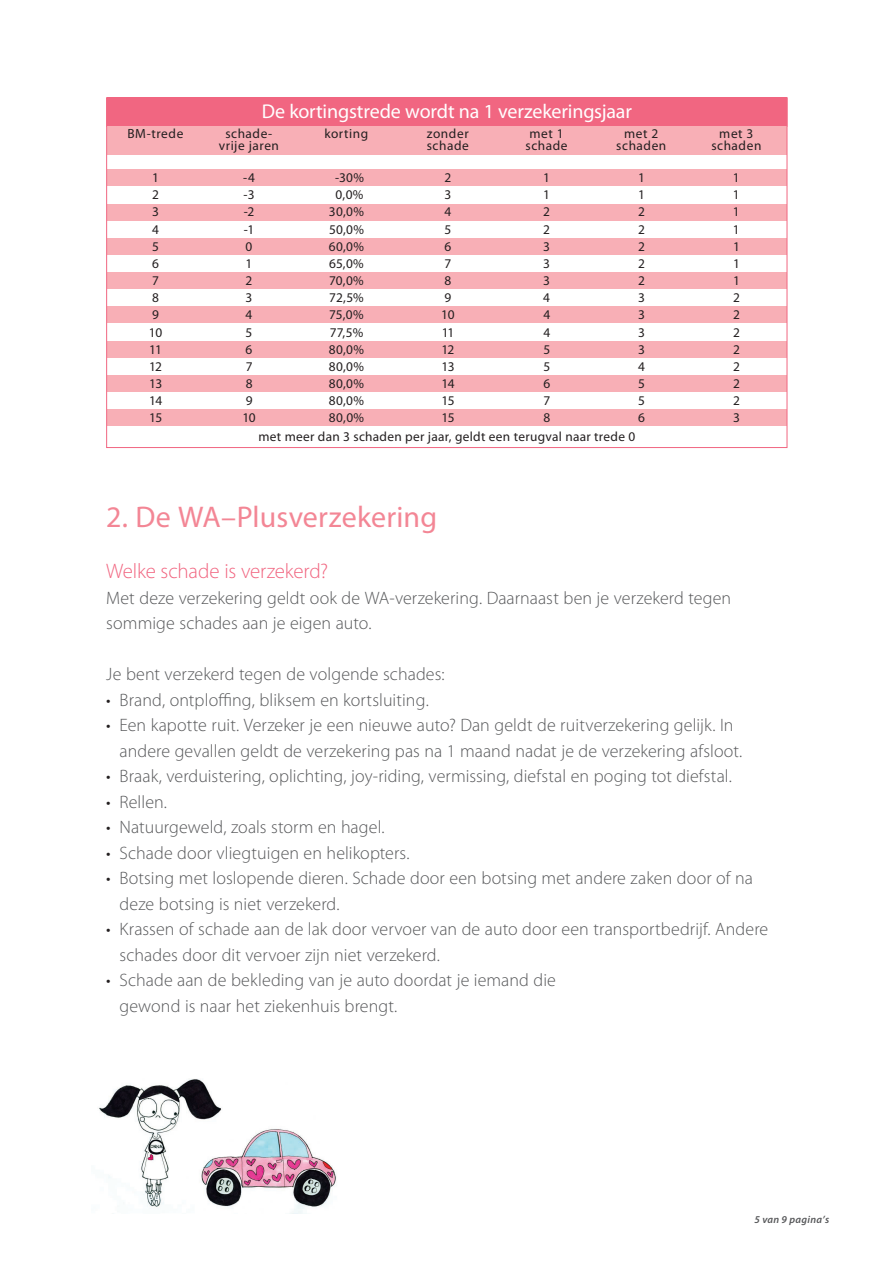
<style>
.page{position:relative;width:893px;height:1263px;background:#fff}
.page>*{position:absolute;margin:0;border:0;box-sizing:border-box;transform-origin:0 0}
.t1{font:30px "Myriad Pro";letter-spacing:.005em;color:#f38695}
.t2{font:300 21px "Myriad Pro";letter-spacing:-.01em;color:#f16681}
.t3{font:19.95px "Myriad Pro";letter-spacing:-.01em;color:#fff}
.t4{font:300 18px/25.5px "Myriad Pro";letter-spacing:.005em;color:#57585a}
.t5{font:13.35px "Myriad Pro";letter-spacing:.03em;color:#231f20}
.t6{font:italic 600 10.5px "Myriad Pro";letter-spacing:.035em;color:#57585a}
.s1{color:#231f20}
</style>
<div class="page">
<img style="left:99px;top:1079px;width:237px;height:135px">
<div style="left:107px;top:204px;width:680px;height:16px;background:#f8afb6"></div>
<div style="left:107px;top:238px;width:680px;height:16px;background:#f8afb6"></div>
<div style="left:107px;top:273px;width:680px;height:16px;background:#f8afb6"></div>
<div style="left:107px;top:307px;width:680px;height:16px;background:#f8afb6"></div>
<div style="left:107px;top:341px;width:680px;height:16px;background:#f8afb6"></div>
<div style="left:107px;top:376px;width:680px;height:16px;background:#f8afb6"></div>
<div style="left:107px;top:410px;width:680px;height:16px;background:#f8afb6"></div>
<div style="left:107px;top:98px;width:680px;height:28px;background:#f16681"></div>
<div style="left:106px;top:97px;width:681px;height:30px;border:1px solid #f16681"></div>
<div style="left:107px;top:126px;width:680px;height:29px;background:#f8afb6"></div>
<div style="left:107px;top:170px;width:680px;height:16px;background:#f8afb6"></div>
<p class="t3" style="left:262px;top:99px;width:372px">De kortingstrede wordt na 1 verzekeringsjaar</p>
<p class="t5" style="left:127px;top:126px;width:57px">BM-trede</p>
<p class="t5" style="left:225px;top:126px;width:49px">schade-</p>
<p class="t5" style="left:324px;top:126px;width:45px">korting</p>
<p class="t5" style="left:427px;top:126px;width:43px">zonder</p>
<p class="t5" style="left:529px;top:126px;width:36px">met 1</p>
<p class="t5" style="left:624px;top:126px;width:36px">met 2</p>
<p class="t5" style="left:719px;top:126px;width:36px">met 3</p>
<p class="t5" style="left:219px;top:138px;width:62px">vrije jaren</p>
<p class="t5" style="left:427px;top:138px;width:44px">schade</p>
<p class="t5" style="left:525px;top:138px;width:44px">schade</p>
<p class="t5" style="left:616px;top:138px;width:52px">schaden</p>
<p class="t5" style="left:711px;top:138px;width:52px">schaden</p>
<p class="t5" style="left:152px;top:169px;width:8px">1</p>
<p class="t5" style="left:243px;top:169px;width:13px">-4</p>
<p class="t5" style="left:335px;top:169px;width:31px">-30%</p>
<p class="t5" style="left:444px;top:169px;width:8px">2</p>
<p class="t5" style="left:543px;top:169px;width:8px">1</p>
<p class="t5" style="left:638px;top:169px;width:8px">1</p>
<p class="t5" style="left:733px;top:169px;width:8px">1</p>
<p class="t5" style="left:152px;top:187px;width:8px">2</p>
<p class="t5" style="left:243px;top:187px;width:13px">-3</p>
<p class="t5" style="left:336px;top:187px;width:29px">0,0%</p>
<p class="t5" style="left:444px;top:187px;width:8px">3</p>
<p class="t5" style="left:543px;top:187px;width:8px">1</p>
<p class="t5" style="left:638px;top:187px;width:8px">1</p>
<p class="t5" style="left:733px;top:187px;width:8px">1</p>
<p class="t5" style="left:152px;top:204px;width:8px">3</p>
<p class="t5" style="left:244px;top:204px;width:12px">-2</p>
<p class="t5" style="left:329px;top:204px;width:36px">30,0%</p>
<p class="t5" style="left:444px;top:204px;width:8px">4</p>
<p class="t5" style="left:543px;top:204px;width:8px">2</p>
<p class="t5" style="left:638px;top:204px;width:8px">2</p>
<p class="t5" style="left:733px;top:204px;width:8px">1</p>
<p class="t5" style="left:152px;top:221px;width:8px">4</p>
<p class="t5" style="left:244px;top:221px;width:12px">-1</p>
<p class="t5" style="left:329px;top:221px;width:36px">50,0%</p>
<p class="t5" style="left:444px;top:221px;width:8px">5</p>
<p class="t5" style="left:543px;top:221px;width:8px">2</p>
<p class="t5" style="left:638px;top:221px;width:8px">2</p>
<p class="t5" style="left:733px;top:221px;width:8px">1</p>
<p class="t5" style="left:152px;top:238px;width:8px">5</p>
<p class="t5" style="left:246px;top:238px;width:8px">0</p>
<p class="t5" style="left:329px;top:238px;width:37px">60,0%</p>
<p class="t5" style="left:444px;top:238px;width:8px">6</p>
<p class="t5" style="left:543px;top:238px;width:8px">3</p>
<p class="t5" style="left:638px;top:238px;width:8px">2</p>
<p class="t5" style="left:733px;top:238px;width:8px">1</p>
<p class="t5" style="left:152px;top:255px;width:8px">6</p>
<p class="t5" style="left:246px;top:255px;width:8px">1</p>
<p class="t5" style="left:329px;top:255px;width:36px">65,0%</p>
<p class="t5" style="left:444px;top:255px;width:8px">7</p>
<p class="t5" style="left:543px;top:255px;width:8px">3</p>
<p class="t5" style="left:638px;top:255px;width:8px">2</p>
<p class="t5" style="left:733px;top:255px;width:8px">1</p>
<p class="t5" style="left:152px;top:272px;width:8px">7</p>
<p class="t5" style="left:246px;top:272px;width:8px">2</p>
<p class="t5" style="left:329px;top:272px;width:36px">70,0%</p>
<p class="t5" style="left:444px;top:272px;width:8px">8</p>
<p class="t5" style="left:543px;top:272px;width:8px">3</p>
<p class="t5" style="left:638px;top:272px;width:8px">2</p>
<p class="t5" style="left:733px;top:272px;width:8px">1</p>
<p class="t5" style="left:152px;top:289px;width:8px">8</p>
<p class="t5" style="left:246px;top:289px;width:8px">3</p>
<p class="t5" style="left:329px;top:289px;width:36px">72,5%</p>
<p class="t5" style="left:444px;top:289px;width:8px">9</p>
<p class="t5" style="left:543px;top:289px;width:8px">4</p>
<p class="t5" style="left:638px;top:289px;width:8px">3</p>
<p class="t5" style="left:733px;top:289px;width:8px">2</p>
<p class="t5" style="left:152px;top:307px;width:8px">9</p>
<p class="t5" style="left:246px;top:307px;width:8px">4</p>
<p class="t5" style="left:329px;top:307px;width:36px">75,0%</p>
<p class="t5" style="left:441px;top:307px;width:15px">10</p>
<p class="t5" style="left:543px;top:307px;width:8px">4</p>
<p class="t5" style="left:638px;top:307px;width:8px">3</p>
<p class="t5" style="left:733px;top:307px;width:8px">2</p>
<p class="t5" style="left:149px;top:324px;width:15px">10</p>
<p class="t5" style="left:246px;top:324px;width:8px">5</p>
<p class="t5" style="left:330px;top:324px;width:35px">77,5%</p>
<p class="t5" style="left:442px;top:324px;width:14px">11</p>
<p class="t5" style="left:543px;top:324px;width:8px">4</p>
<p class="t5" style="left:638px;top:324px;width:8px">3</p>
<p class="t5" style="left:733px;top:324px;width:8px">2</p>
<p class="t5" style="left:149px;top:341px;width:14px">11</p>
<p class="t5" style="left:246px;top:341px;width:8px">6</p>
<p class="t5" style="left:329px;top:341px;width:37px">80,0%</p>
<p class="t5" style="left:441px;top:341px;width:15px">12</p>
<p class="t5" style="left:543px;top:341px;width:8px">5</p>
<p class="t5" style="left:638px;top:341px;width:8px">3</p>
<p class="t5" style="left:733px;top:341px;width:8px">2</p>
<p class="t5" style="left:149px;top:358px;width:15px">12</p>
<p class="t5" style="left:246px;top:358px;width:8px">7</p>
<p class="t5" style="left:329px;top:358px;width:37px">80,0%</p>
<p class="t5" style="left:441px;top:358px;width:15px">13</p>
<p class="t5" style="left:543px;top:358px;width:8px">5</p>
<p class="t5" style="left:638px;top:358px;width:8px">4</p>
<p class="t5" style="left:733px;top:358px;width:8px">2</p>
<p class="t5" style="left:149px;top:375px;width:15px">13</p>
<p class="t5" style="left:246px;top:375px;width:8px">8</p>
<p class="t5" style="left:329px;top:375px;width:37px">80,0%</p>
<p class="t5" style="left:441px;top:375px;width:15px">14</p>
<p class="t5" style="left:543px;top:375px;width:8px">6</p>
<p class="t5" style="left:638px;top:375px;width:8px">5</p>
<p class="t5" style="left:733px;top:375px;width:8px">2</p>
<p class="t5" style="left:149px;top:392px;width:15px">14</p>
<p class="t5" style="left:246px;top:392px;width:8px">9</p>
<p class="t5" style="left:329px;top:392px;width:37px">80,0%</p>
<p class="t5" style="left:441px;top:392px;width:15px">15</p>
<p class="t5" style="left:543px;top:392px;width:8px">7</p>
<p class="t5" style="left:638px;top:392px;width:8px">5</p>
<p class="t5" style="left:733px;top:392px;width:8px">2</p>
<p class="t5" style="left:149px;top:410px;width:15px">15</p>
<p class="t5" style="left:242px;top:410px;width:15px">10</p>
<p class="t5" style="left:329px;top:410px;width:37px">80,0%</p>
<p class="t5" style="left:441px;top:410px;width:15px">15</p>
<p class="t5" style="left:543px;top:410px;width:8px">8</p>
<p class="t5" style="left:638px;top:410px;width:8px">6</p>
<p class="t5" style="left:733px;top:410px;width:8px">3</p>
<p class="t5" style="left:258px;top:428px;width:378px">met meer dan 3 schaden per jaar, geldt een terugval naar trede 0</p>
<h1 class="t1" style="left:106px;top:499px;width:332px">2. De WA–Plusverzekering</h1>
<p class="t2" style="left:106px;top:558px;width:223px">Welke schade is verzekerd?</p>
<p class="t4" style="left:106px;top:585px;width:626px">Met deze verzekering geldt ook de WA-verzekering. Daarnaast ben je verzekerd tegen sommige schades aan je eigen auto.</p>
<p class="t4" style="left:106px;top:661px;width:340px">Je bent verzekerd tegen de volgende schades:</p>
<p class="t4" style="left:106px;top:687px;width:324px"><span class="s1">•</span> Brand, ontploffing, bliksem en kortsluiting.</p>
<p class="t4" style="left:119px;top:712px;width:624px;text-indent:-13px"><span class="s1">•</span> Een kapotte ruit. Verzeker je een nieuwe auto? Dan geldt de ruitverzekering gelijk. In andere gevallen geldt de verzekering pas na 1 maand nadat je de verzekering afsloot.</p>
<p class="t4" style="left:106px;top:763px;width:627px"><span class="s1">•</span> Braak, verduistering, oplichting, joy-riding, vermissing, diefstal en poging tot diefstal.</p>
<p class="t4" style="left:106px;top:789px;width:62px"><span class="s1">•</span> Rellen.</p>
<p class="t4" style="left:106px;top:814px;width:280px"><span class="s1">•</span> Natuurgeweld, zoals storm en hagel.</p>
<p class="t4" style="left:106px;top:840px;width:305px"><span class="s1">•</span> Schade door vliegtuigen en helikopters.</p>
<p class="t4" style="left:119px;top:865px;width:635px;text-indent:-13px"><span class="s1">•</span> Botsing met loslopende dieren. Schade door een botsing met andere zaken door of na deze botsing is niet verzekerd.</p>
<p class="t4" style="left:119px;top:916px;width:650px;text-indent:-13px"><span class="s1">•</span> Krassen of schade aan de lak door vervoer van de auto door een transportbedrijf. Andere schades door dit vervoer zijn niet verzekerd.</p>
<p class="t4" style="left:119px;top:967px;width:438px;text-indent:-13px"><span class="s1">•</span> Schade aan de bekleding van je auto doordat je iemand die gewond is naar het ziekenhuis brengt.</p>
<p class="t6" style="left:755px;top:1213px;width:76px">5 van 9 pagina’s</p>
</div>
